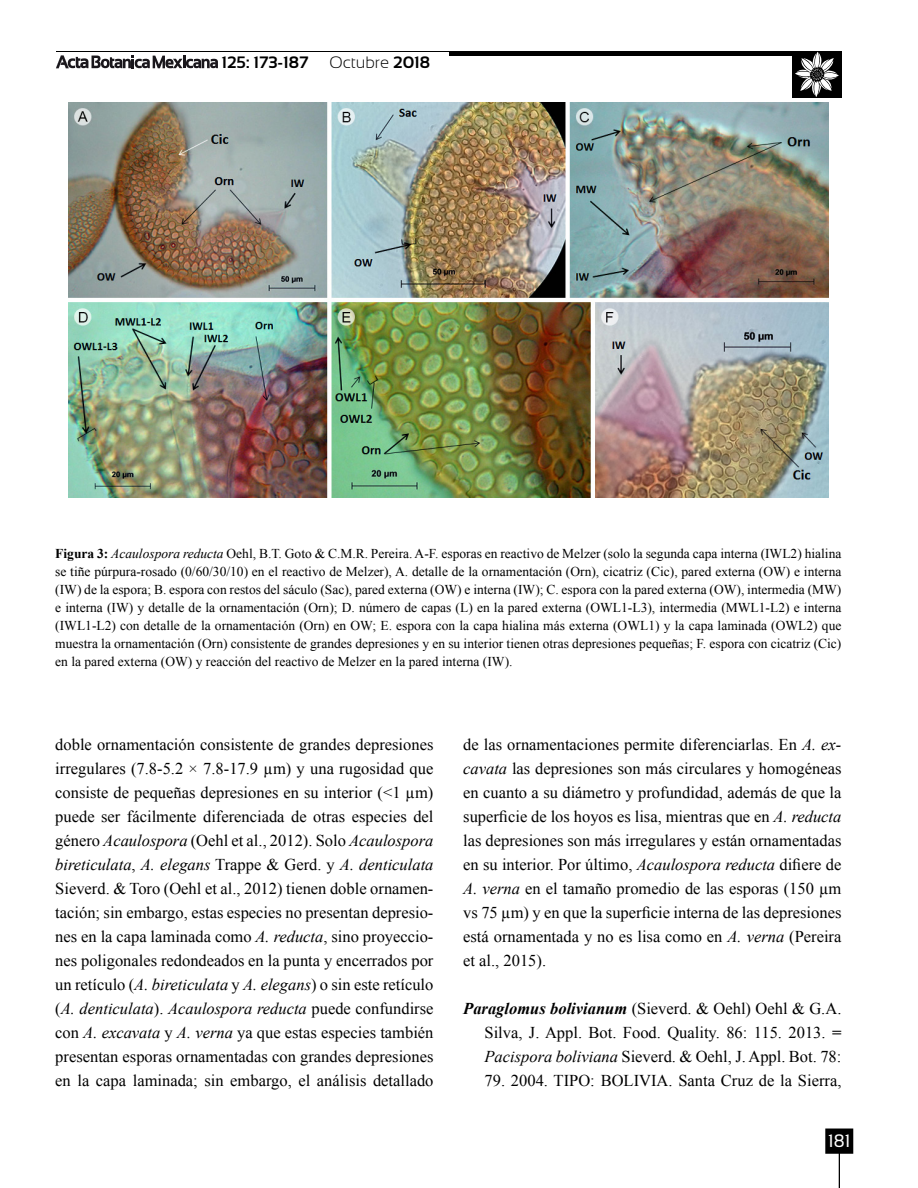
<style>
.page{position:relative;width:918px;height:1188px;background:#fff}
.page>*{position:absolute;margin:0;border:0;box-sizing:border-box;transform-origin:0 0}
.t1{font:18px "Sansation";color:#fff}
.textobase{font:16.5px/24px "Times New Roman";color:#000;text-align:justify}
.especie{font:16.5px/24px "Times New Roman";color:#000;text-align:justify}
.t2{font:700 16.5px "Sansation";color:#000}
.t3{font:300 16.5px "Sansation";color:#000}
.piefigura{font:13.5px/18px "Times New Roman";color:#000;text-align:justify}
.s1{font-weight:700}
.s2{font-style:italic}
.s3{font-weight:700;font-style:italic}
</style>
<div class="page">
<hr style="left:449px;top:51px;width:392px;height:4px;background:#000">
<hr style="left:56px;top:51px;width:785px;height:1px;background:#000">
<div style="left:792px;top:51px;width:49px;height:47px;background:#000"></div>
<svg style="left:795px;top:52px;width:44px;height:45px"></svg>
<svg style="left:825px;top:1129px;width:28px;height:59px"></svg>
<svg style="left:56px;top:55px;width:162px;height:13px"></svg>
<img style="left:68px;top:102px;width:761px;height:396px">
<p class="t2" style="left:222px;top:53px;width:88px">125: 173-187</p>
<p class="t3" style="left:330px;top:53px;width:102px">Octubre <span class="s1">2018</span></p>
<p class="piefigura" style="left:55px;top:544px;width:788px"><span class="s1">Figura 3:</span> <span class="s2">Acaulospora reducta</span> Oehl, B.T. Goto &amp; C.M.R. Pereira. A-F. esporas en reactivo de Melzer (solo la segunda capa interna (IWL2) hialina se tiñe púrpura-rosado (0/60/30/10) en el reactivo de Melzer), A. detalle de la ornamentación (Orn), cicatriz (Cic), pared externa (OW) e interna (IW) de la espora; B. espora con restos del sáculo (Sac), pared externa (OW) e interna (IW); C. espora con la pared externa (OW), intermedia (MW) e interna (IW) y detalle de la ornamentación (Orn); D. número de capas (L) en la pared externa (OWL1-L3), intermedia (MWL1-L2) e interna (IWL1-L2) con detalle de la ornamentación (Orn) en OW; E. espora con la capa hialina más externa (OWL1) y la capa laminada (OWL2) que muestra la ornamentación (Orn) consistente de grandes depresiones y en su interior tienen otras depresiones pequeñas; F. espora con cicatriz (Cic) en la pared externa (OW) y reacción del reactivo de Melzer en la pared interna (IW).</p>
<p class="textobase" style="left:55px;top:732px;width:380px">doble ornamentación consistente de grandes depresiones irregulares (7.8-5.2 × 7.8-17.9 µm) y una rugosidad que consiste de pequeñas depresiones en su interior (&lt;1 µm) puede ser fácilmente diferenciada de otras especies del género <span class="s2">Acaulospora</span> (Oehl et al., 2012). Solo <span class="s2">Acaulospora bireticulata</span>, <span class="s2">A. elegans</span> Trappe &amp; Gerd. y <span class="s2">A. denticulata </span>Sieverd. &amp; Toro (Oehl et al., 2012) tienen doble ornamen&shy;tación; sin embargo, estas especies no presentan depresio&shy;nes en la capa laminada como <span class="s2">A. reducta</span>, sino proyeccio&shy;nes poligonales redondeados en la punta y encerrados por un retículo (<span class="s2">A. bireticulata</span> y <span class="s2">A. elegans</span>) o sin este retículo (<span class="s2">A. denticulata</span>). <span class="s2">Acaulospora reducta</span> puede confundirse con <span class="s2">A. excavata</span> y <span class="s2">A. verna</span> ya que estas especies también presentan esporas ornamentadas con grandes depresiones en la capa laminada; sin embargo, el análisis detallado</p>
<p class="textobase" style="left:463px;top:732px;width:380px">de las ornamentaciones permite diferenciarlas. En <span class="s2">A. ex&shy;cavata</span> las depresiones son más circulares y homogéneas en cuanto a su diámetro y profundidad, además de que la superficie de los hoyos es lisa, mientras que en <span class="s2">A. reducta </span>las depresiones son más irregulares y están ornamentadas en su interior. Por último, <span class="s2">Acaulospora reducta</span> difiere de <span class="s2">A. verna</span> en el tamaño promedio de las esporas (150 µm vs 75 µm) y en que la superficie interna de las depresiones está ornamentada y no es lisa como en <span class="s2">A. verna</span> (Pereira et al., 2015).</p>
<p class="especie" style="left:485px;top:996px;width:358px;text-indent:-21px"><span class="s3">Paraglomus bolivianum</span> (Sieverd. &amp; Oehl) Oehl &amp; G.A.<br>Silva, J. Appl. Bot. Food. Quality. 86: 115. 2013. <span class="s1">= </span><span class="s2">Pacispora boliviana</span> Sieverd. &amp; Oehl, J. Appl. Bot. 78:</p>
<p class="especie" style="left:485px;top:1068px;width:358px">79. 2004. TIPO: BOLIVIA. Santa Cruz de la Sierra,</p>
<p class="t1" style="left:828px;top:1130px;width:24px">181</p>
</div>
